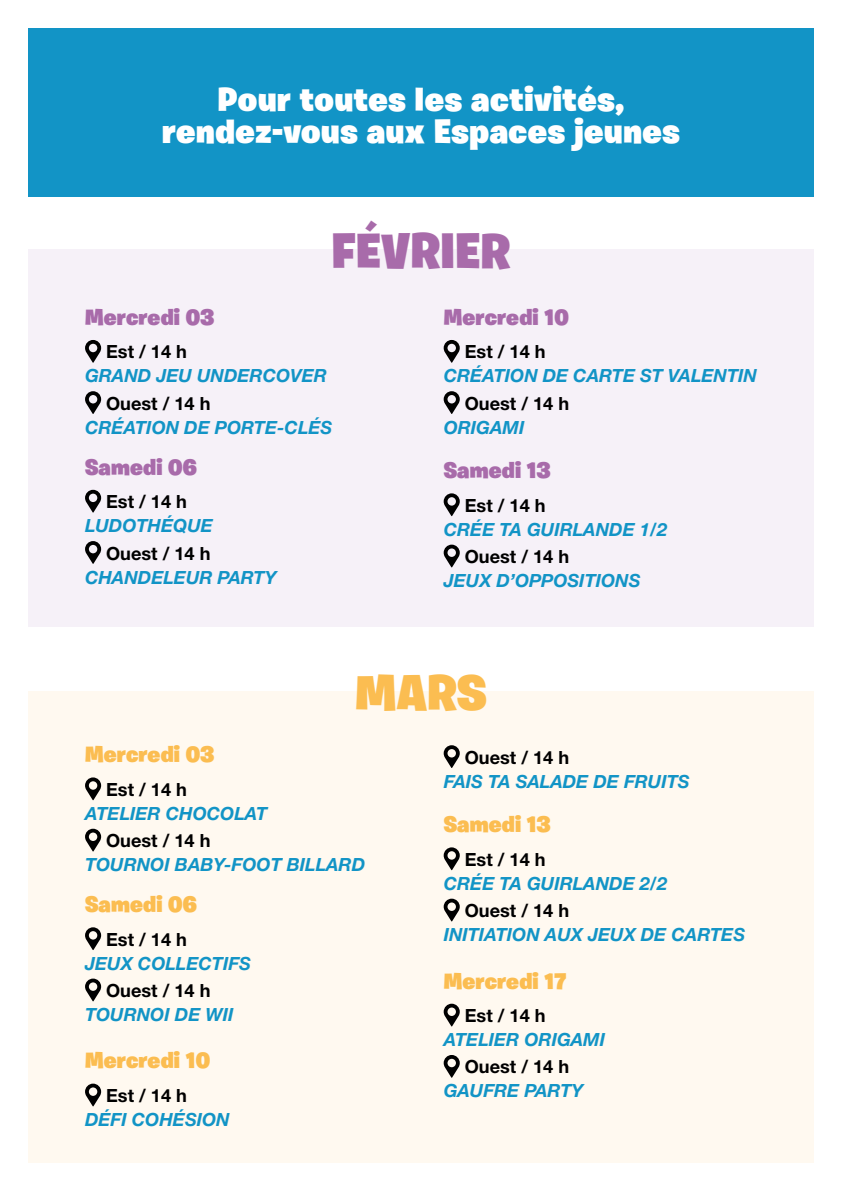
<style>
.page{position:relative;width:842px;height:1191px;background:#fff}
.page>*{position:absolute;margin:0;border:0;box-sizing:border-box;transform-origin:0 0}
.t1{font:900 50px "Burbank Big";letter-spacing:.01em;color:#a86baa}
.t2{font:900 50px "Burbank Big";color:#fbbd51}
.t3{font:900 34px/31.8px "Burbank Big";letter-spacing:.02em;color:#fff;text-align:center}
.t4{font:900 22.8px "Burbank Big";letter-spacing:.01em;color:#fbbd51}
.t5{font:900 22.8px "Burbank Big";letter-spacing:.01em;color:#a86baa}
.t6{font:italic 700 18.2px "Helvetica Neue LT Std";color:#1294c6}
.t7{font:700 18.2px "Helvetica Neue LT Std";color:#000}
</style>
<div class="page">
<div style="left:28px;top:249px;width:786px;height:377px;background:#f6f1f8"></div>
<div style="left:28px;top:691px;width:786px;height:471px;background:#fff9f0"></div>
<div style="left:28px;top:28px;width:786px;height:168px;background:#1294c6"></div>
<svg style="left:85px;top:340px;width:16px;height:23px"></svg>
<svg style="left:85px;top:391px;width:16px;height:23px"></svg>
<svg style="left:85px;top:490px;width:16px;height:22px"></svg>
<svg style="left:85px;top:541px;width:16px;height:23px"></svg>
<svg style="left:85px;top:777px;width:16px;height:23px"></svg>
<svg style="left:85px;top:828px;width:16px;height:23px"></svg>
<svg style="left:85px;top:927px;width:16px;height:23px"></svg>
<svg style="left:85px;top:978px;width:16px;height:23px"></svg>
<svg style="left:85px;top:1083px;width:16px;height:23px"></svg>
<svg style="left:444px;top:340px;width:16px;height:23px"></svg>
<svg style="left:444px;top:391px;width:16px;height:23px"></svg>
<svg style="left:444px;top:493px;width:16px;height:23px"></svg>
<svg style="left:444px;top:544px;width:16px;height:23px"></svg>
<svg style="left:444px;top:745px;width:16px;height:23px"></svg>
<svg style="left:444px;top:847px;width:16px;height:23px"></svg>
<svg style="left:444px;top:898px;width:16px;height:23px"></svg>
<svg style="left:444px;top:1003px;width:16px;height:23px"></svg>
<svg style="left:444px;top:1055px;width:16px;height:22px"></svg>
<h2 class="t3" style="left:162px;top:83px;width:519px">Pour toutes les activités, rendez-vous aux Espaces jeunes</h2>
<h1 class="t1" style="left:332px;top:219px;width:180px">FÉVRIER</h1>
<p class="t5" style="left:85px;top:303px;width:131px">Mercredi 03</p>
<p class="t7" style="left:106px;top:341px;width:82px">Est / 14 h</p>
<p class="t6" style="left:85px;top:365px;width:243px">GRAND JEU UNDERCOVER</p>
<p class="t7" style="left:106px;top:392px;width:106px">Ouest / 14 h</p>
<p class="t6" style="left:85px;top:416px;width:249px">CRÉATION DE PORTE-CLÉS</p>
<p class="t5" style="left:85px;top:452px;width:113px">Samedi 06</p>
<p class="t7" style="left:106px;top:490px;width:82px">Est / 14 h</p>
<p class="t6" style="left:85px;top:514px;width:129px">LUDOTHÉQUE</p>
<p class="t7" style="left:106px;top:542px;width:106px">Ouest / 14 h</p>
<p class="t6" style="left:85px;top:566px;width:193px">CHANDELEUR PARTY</p>
<p class="t5" style="left:444px;top:303px;width:127px">Mercredi 10</p>
<p class="t7" style="left:465px;top:341px;width:82px">Est / 14 h</p>
<p class="t6" style="left:444px;top:365px;width:315px">CRÉATION DE CARTE ST VALENTIN</p>
<p class="t7" style="left:465px;top:392px;width:106px">Ouest / 14 h</p>
<p class="t6" style="left:444px;top:416px;width:82px">ORIGAMI</p>
<p class="t5" style="left:444px;top:456px;width:108px">Samedi 13</p>
<p class="t7" style="left:465px;top:494px;width:82px">Est / 14 h</p>
<p class="t6" style="left:444px;top:518px;width:225px">CRÉE TA GUIRLANDE 1/2</p>
<p class="t7" style="left:465px;top:545px;width:106px">Ouest / 14 h</p>
<p class="t6" style="left:444px;top:569px;width:198px">JEUX D’OPPOSITIONS</p>
<h1 class="t2" style="left:355px;top:661px;width:133px">MARS</h1>
<p class="t4" style="left:85px;top:740px;width:131px">Mercredi 03</p>
<p class="t7" style="left:106px;top:778px;width:82px">Est / 14 h</p>
<p class="t6" style="left:85px;top:802px;width:184px">ATELIER CHOCOLAT</p>
<p class="t7" style="left:106px;top:829px;width:106px">Ouest / 14 h</p>
<p class="t6" style="left:85px;top:853px;width:282px">TOURNOI BABY-FOOT BILLARD</p>
<p class="t4" style="left:85px;top:890px;width:113px">Samedi 06</p>
<p class="t7" style="left:106px;top:928px;width:82px">Est / 14 h</p>
<p class="t6" style="left:85px;top:952px;width:167px">JEUX COLLECTIFS</p>
<p class="t7" style="left:106px;top:979px;width:106px">Ouest / 14 h</p>
<p class="t6" style="left:85px;top:1003px;width:150px">TOURNOI DE WII</p>
<p class="t4" style="left:85px;top:1046px;width:127px">Mercredi 10</p>
<p class="t7" style="left:106px;top:1084px;width:82px">Est / 14 h</p>
<p class="t6" style="left:85px;top:1108px;width:146px">DÉFI COHÉSION</p>
<p class="t7" style="left:465px;top:746px;width:106px">Ouest / 14 h</p>
<p class="t6" style="left:444px;top:770px;width:247px">FAIS TA SALADE DE FRUITS</p>
<p class="t4" style="left:444px;top:810px;width:108px">Samedi 13</p>
<p class="t7" style="left:465px;top:848px;width:82px">Est / 14 h</p>
<p class="t6" style="left:444px;top:872px;width:225px">CRÉE TA GUIRLANDE 2/2</p>
<p class="t7" style="left:465px;top:899px;width:106px">Ouest / 14 h</p>
<p class="t6" style="left:444px;top:923px;width:303px">INITIATION AUX JEUX DE CARTES</p>
<p class="t4" style="left:444px;top:966px;width:124px">Mercredi 17</p>
<p class="t7" style="left:465px;top:1004px;width:82px">Est / 14 h</p>
<p class="t6" style="left:444px;top:1028px;width:163px">ATELIER ORIGAMI</p>
<p class="t7" style="left:465px;top:1055px;width:106px">Ouest / 14 h</p>
<p class="t6" style="left:444px;top:1079px;width:141px">GAUFRE PARTY</p>
</div>
